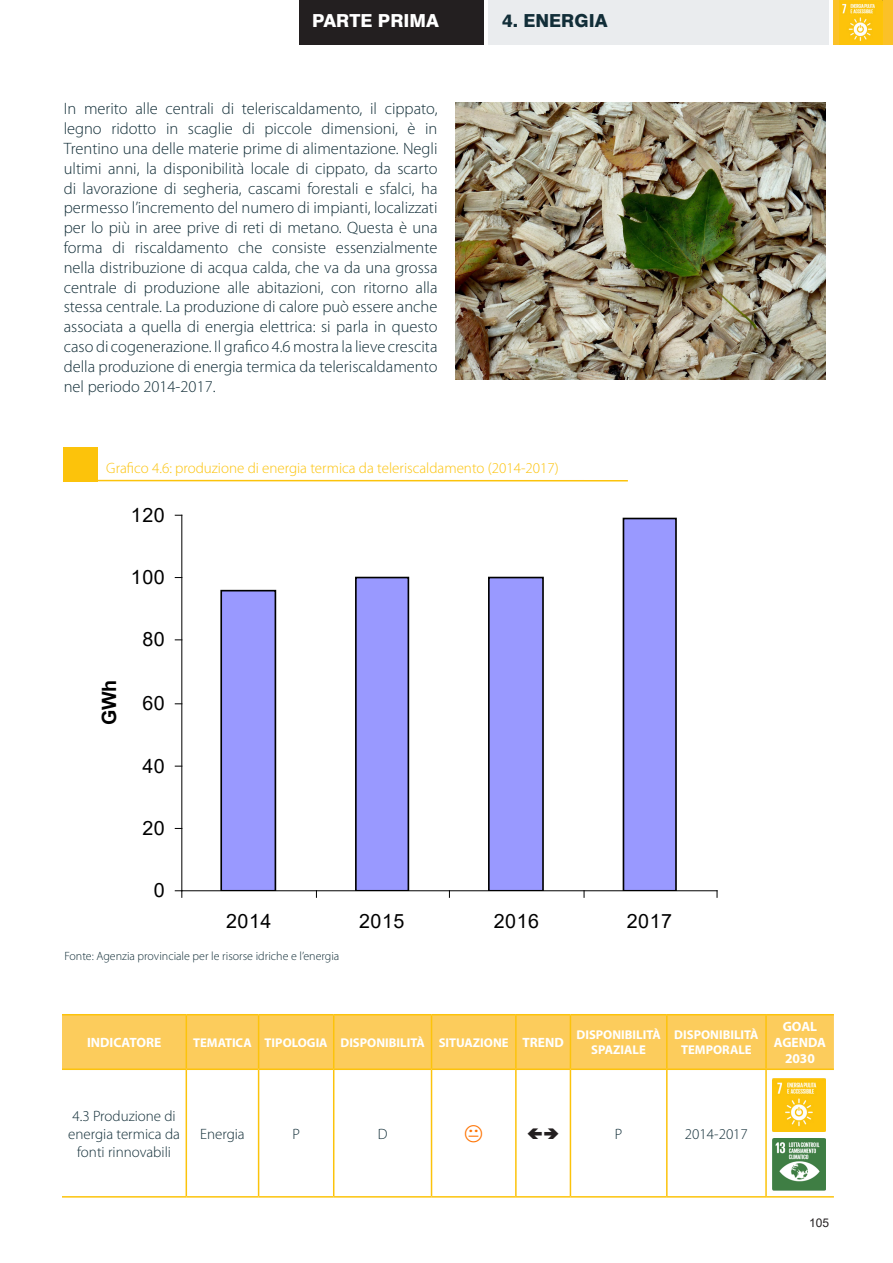
<style>
.page{position:relative;width:893px;height:1263px;background:#fff}
.page>*{position:absolute;margin:0;border:0;box-sizing:border-box;transform-origin:0 0}
.t1{font:19.65px "Arial";letter-spacing:.025em;color:#000}
.t2{font:700 19.65px "Arial";color:#000}
.t3{font:800 18px "Swiss 721 BT";color:#fff}
.t4{font:800 18px "Swiss 721 BT";color:#122e38}
.testo{font:300 16.5px/19.8px "Myriad Pro";color:#122e38;text-align:justify}
.Grafico_Tab{font:300 15px "Myriad Pro";color:#fcc30b}
.testo-2{font:300 15px/18px "Myriad Pro";color:#122e38;text-align:center}
.testo-3{font:700 13.5px/16.2px "Myriad Pro";color:#fff;text-align:center}
.testo-4{font:700 12.75px/15.3px "Myriad Pro";color:#fff;text-align:center}
.Grafico_Fonte{font:300 12px "Myriad Pro";color:#122e38}
.t5{font:12px "Arial";color:#231f20}
</style>
<div class="page">
<div style="left:299px;top:0;width:185px;height:45px;background:#231f20"></div>
<div style="left:489px;top:0;width:340px;height:45px;background:#eaecee"></div>
<div style="left:833px;top:0;width:60px;height:45px;background:#fbc128"></div>
<img style="left:840px;top:1px;width:43px;height:44px">
<div style="left:221px;top:591px;width:54px;height:300px;background:#99f"></div>
<div style="left:220px;top:590px;width:56px;height:301px;border:2px solid #000"></div>
<div style="left:356px;top:577px;width:52px;height:314px;background:#99f"></div>
<div style="left:355px;top:577px;width:54px;height:314px;border:2px solid #000"></div>
<div style="left:489px;top:577px;width:54px;height:314px;background:#99f"></div>
<div style="left:488px;top:577px;width:56px;height:314px;border:2px solid #000"></div>
<div style="left:623px;top:518px;width:53px;height:373px;background:#99f"></div>
<div style="left:623px;top:518px;width:54px;height:373px;border:2px solid #000"></div>
<hr style="left:182px;top:515px;width:1px;height:376px;background:#000">
<hr style="left:182px;top:890px;width:535px;height:1px;background:#000">
<svg style="left:175px;top:890px;width:8px;height:7px"></svg>
<div style="left:62px;top:1015px;width:772px;height:53px;background:#fccc5c"></div>
<hr style="left:62px;top:1014px;width:124px;height:1px;background:#fcc30b">
<hr style="left:186px;top:1014px;width:73px;height:1px;background:#fcc30b">
<hr style="left:186px;top:1015px;width:1px;height:53px;background:#fcc30b">
<hr style="left:259px;top:1014px;width:75px;height:1px;background:#fcc30b">
<hr style="left:258px;top:1015px;width:1px;height:53px;background:#fcc30b">
<hr style="left:334px;top:1014px;width:97px;height:1px;background:#fcc30b">
<hr style="left:333px;top:1015px;width:1px;height:53px;background:#fcc30b">
<hr style="left:431px;top:1014px;width:85px;height:1px;background:#fcc30b">
<hr style="left:431px;top:1015px;width:1px;height:53px;background:#fcc30b">
<hr style="left:516px;top:1014px;width:54px;height:1px;background:#fcc30b">
<hr style="left:515px;top:1015px;width:2px;height:53px;background:#fcc30b">
<hr style="left:570px;top:1014px;width:97px;height:1px;background:#fcc30b">
<hr style="left:570px;top:1015px;width:1px;height:53px;background:#fcc30b">
<hr style="left:667px;top:1014px;width:99px;height:1px;background:#fcc30b">
<hr style="left:666px;top:1015px;width:2px;height:53px;background:#fcc30b">
<hr style="left:766px;top:1014px;width:68px;height:1px;background:#fcc30b">
<hr style="left:765px;top:1015px;width:2px;height:53px;background:#fcc30b">
<hr style="left:62px;top:1068px;width:124px;height:2px;background:#fcc30b">
<hr style="left:186px;top:1068px;width:73px;height:2px;background:#fcc30b">
<hr style="left:186px;top:1070px;width:1px;height:126px;background:#fcc30b">
<hr style="left:259px;top:1068px;width:75px;height:2px;background:#fcc30b">
<hr style="left:258px;top:1070px;width:1px;height:126px;background:#fcc30b">
<hr style="left:334px;top:1068px;width:97px;height:2px;background:#fcc30b">
<hr style="left:333px;top:1070px;width:1px;height:126px;background:#fcc30b">
<hr style="left:431px;top:1068px;width:85px;height:2px;background:#fcc30b">
<hr style="left:431px;top:1070px;width:1px;height:126px;background:#fcc30b">
<hr style="left:516px;top:1068px;width:54px;height:2px;background:#fcc30b">
<hr style="left:515px;top:1070px;width:2px;height:126px;background:#fcc30b">
<hr style="left:570px;top:1068px;width:97px;height:2px;background:#fcc30b">
<hr style="left:570px;top:1070px;width:1px;height:126px;background:#fcc30b">
<hr style="left:667px;top:1068px;width:99px;height:2px;background:#fcc30b">
<hr style="left:666px;top:1070px;width:2px;height:126px;background:#fcc30b">
<hr style="left:766px;top:1068px;width:68px;height:2px;background:#fcc30b">
<hr style="left:765px;top:1070px;width:2px;height:126px;background:#fcc30b">
<hr style="left:62px;top:1196px;width:124px;height:1px;background:#fcc30b">
<hr style="left:186px;top:1196px;width:73px;height:1px;background:#fcc30b">
<hr style="left:259px;top:1196px;width:75px;height:1px;background:#fcc30b">
<hr style="left:334px;top:1196px;width:97px;height:1px;background:#fcc30b">
<hr style="left:431px;top:1196px;width:85px;height:1px;background:#fcc30b">
<hr style="left:516px;top:1196px;width:54px;height:1px;background:#fcc30b">
<hr style="left:570px;top:1196px;width:97px;height:1px;background:#fcc30b">
<hr style="left:667px;top:1196px;width:99px;height:1px;background:#fcc30b">
<hr style="left:766px;top:1196px;width:68px;height:1px;background:#fcc30b">
<hr style="left:75px;top:480px;width:553px;height:1px;background:#fcc30b">
<div style="left:64px;top:447px;width:34px;height:34px;background:#fcc30b"></div>
<img style="left:773px;top:1079px;width:52px;height:52px">
<img style="left:773px;top:1138px;width:52px;height:53px">
<img style="left:455px;top:102px;width:370px;height:277px">
<p class="t3" style="left:312px;top:10px;width:128px">PARTE PRIMA</p>
<p class="t4" style="left:502px;top:10px;width:107px">4. ENERGIA</p>
<p class="testo" style="left:64px;top:99px;width:375px">In merito alle centrali di teleriscaldamento, il cippato, legno ridotto in scaglie di piccole dimensioni, è in Trentino una delle materie prime di alimentazione. Negli ultimi anni, la disponibilità locale di cippato, da scarto di lavorazione di segheria, cascami forestali e sfalci, ha permesso l’incremento del numero di impianti, localizzati per lo più in aree prive di reti di metano. Questa è una forma di riscaldamento che consiste essenzialmente nella distribuzione di acqua calda, che va da una grossa centrale di produzione alle abitazioni, con ritorno alla stessa centrale. La produzione di calore può essere anche associata a quella di energia elettrica: si parla in questo caso di cogenerazione. Il grafico 4.6 mostra la lieve crescita della produzione di energia termica da teleriscaldamento nel periodo 2014-2017.</p>
<p class="Grafico_Tab" style="left:106px;top:460px;width:454px">Grafico 4.6: produzione di energia termica da teleriscaldamento (2014-2017)</p>
<p class="t1" style="left:131px;top:501px;width:35px">120</p>
<p class="t1" style="left:131px;top:564px;width:35px">100</p>
<p class="t2" style="left:95px;top:725px;width:46px;rotate:-90deg">GWh</p>
<p class="t1" style="left:142px;top:626px;width:24px">80</p>
<p class="t1" style="left:142px;top:690px;width:24px">60</p>
<p class="t1" style="left:142px;top:752px;width:24px">40</p>
<p class="t1" style="left:142px;top:814px;width:24px">20</p>
<p class="t1" style="left:154px;top:877px;width:12px">0</p>
<p class="t1" style="left:226px;top:908px;width:47px">2014</p>
<p class="t1" style="left:359px;top:908px;width:47px">2015</p>
<p class="t1" style="left:494px;top:908px;width:47px">2016</p>
<p class="t1" style="left:627px;top:908px;width:47px">2017</p>
<p class="Grafico_Fonte" style="left:64px;top:950px;width:276px">Fonte: Agenzia provinciale per le risorse idriche e l’energia</p>
<p class="testo-3" style="left:87px;top:1034px;width:76px">INDICATORE</p>
<p class="testo-4" style="left:193px;top:1034px;width:60px">TEMATICA</p>
<p class="testo-4" style="left:265px;top:1034px;width:65px">TIPOLOGIA</p>
<p class="testo-4" style="left:340px;top:1034px;width:86px">DISPONIBILITÀ</p>
<p class="testo-4" style="left:439px;top:1034px;width:71px">SITUAZIONE</p>
<p class="testo-3" style="left:522px;top:1034px;width:43px">TREND</p>
<p class="testo-4" style="left:576px;top:1027px;width:86px">DISPONIBILITÀ<br>SPAZIALE</p>
<p class="testo-4" style="left:674px;top:1027px;width:86px">DISPONIBILITÀ<br>TEMPORALE</p>
<p class="testo-3" style="left:774px;top:1018px;width:54px">GOAL<br>AGENDA<br>2030</p>
<p class="testo-2" style="left:68px;top:1107px;width:113px">4.3 Produzione di energia termica da fonti rinnovabili</p>
<p class="testo-2" style="left:200px;top:1125px;width:46px">Energia</p>
<p class="testo-2" style="left:292px;top:1125px;width:9px">P</p>
<p class="testo-2" style="left:378px;top:1125px;width:11px">D</p>
<p class="testo-2" style="left:615px;top:1125px;width:9px">P</p>
<p class="testo-2" style="left:685px;top:1125px;width:65px">2014-2017</p>
<p class="t5" style="left:809px;top:1214px;width:22px">105</p>
</div>
